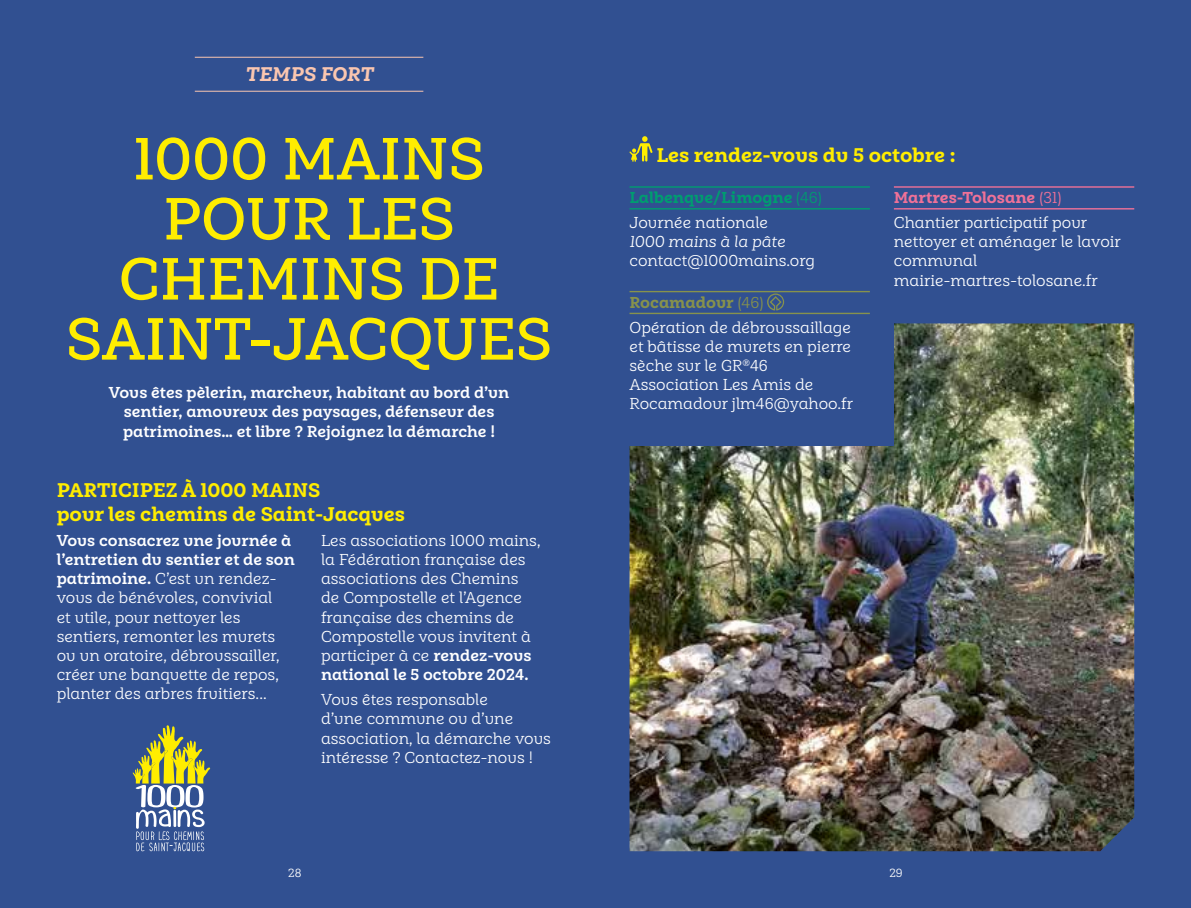
<style>
.page{position:relative;width:1191px;height:908px;background:#fff}
.page>*{position:absolute;margin:0;border:0;box-sizing:border-box;transform-origin:0 0}
.t1{font:600 60px/60px "Weekly Alt";color:#ffed00;text-align:center}
.t2{font:800 20px/24px "Weekly Alt";color:#ffed00}
.t3{font:italic 800 20px "Weekly Alt";color:#fac6b0}
.t4{font:16px/19.2px "Weekly Alt";color:#fff}
.t5{font:700 16px/19.2px "Weekly Alt";color:#fff;text-align:center}
.t6{font:800 16px/24.8px "Weekly Alt";color:#009d70}
.t7{font:italic 16px "Weekly Alt";color:#fff}
.t8{font:12px "Weekly Alt";color:#fff}
.s1{font-weight:700}
.s2{font-weight:400}
.s3{font-weight:400;color:#fff}
.s4{font-weight:800;color:#87924c}
.s5{color:#87924c}
.s6{font-weight:800;color:#f07198}
.s7{color:#f07198}
</style>
<div class="page">
<div style="left:0;top:0;width:1191px;height:907px;background:#315091"></div>
<img style="left:629px;top:323px;width:505px;height:527px">
<div style="left:595px;top:292px;width:299px;height:153px;background:#315091"></div>
<hr style="left:195px;top:57px;width:228px;height:1px;background:#fac6b0">
<hr style="left:195px;top:91px;width:228px;height:1px;background:#fac6b0">
<svg style="left:629px;top:136px;width:23px;height:26px"></svg>
<hr style="left:629px;top:186px;width:241px;height:2px;background:#009d70">
<hr style="left:629px;top:208px;width:241px;height:1px;background:#009d70">
<hr style="left:629px;top:291px;width:241px;height:1px;background:#87924c">
<hr style="left:629px;top:312px;width:241px;height:2px;background:#87924c">
<svg style="left:767px;top:293px;width:17px;height:17px"></svg>
<hr style="left:894px;top:186px;width:240px;height:2px;background:#f07198">
<hr style="left:894px;top:208px;width:240px;height:1px;background:#f07198">
<svg style="left:133px;top:725px;width:77px;height:125px"></svg>
<p class="t3" style="left:245px;top:63px;width:129px">TEMPS FORT</p>
<h1 class="t1" style="left:66px;top:130px;width:487px">1000 MAINS<br>POUR LES<br>CHEMINS DE<br>SAINT-JACQUES</h1>
<p class="t5" style="left:109px;top:383px;width:402px">Vous êtes pèlerin, marcheur, habitant au bord d’un sentier, amoureux des paysages, défenseur des patrimoines… et libre ? Rejoignez la démarche !</p>
<p class="t2" style="left:57px;top:478px;width:350px">PARTICIPEZ À 1000 MAINS<br>pour les chemins de Saint-Jacques</p>
<p class="t4" style="left:57px;top:530px;width:240px"><span class="s1">Vous consacrez une journée à l’entretien du sentier et de son patrimoine.</span> C’est un rendez&shy;vous de bénévoles, convivial<br>et utile, pour nettoyer les sentiers, remonter les murets ou un oratoire, débroussailler, créer une banquette de repos, planter des arbres fruitiers...</p>
<p class="t4" style="left:321px;top:530px;width:221px">Les associations 1000 mains, la Fédération française des associations des Chemins de Compostelle et l’Agence française des chemins de<br>Compostelle vous invitent à participer à ce <span class="s1">rendez-vous national le 5 octobre 2024.</span></p>
<p class="t4" style="left:321px;top:690px;width:231px">Vous êtes responsable<br>d’une commune ou d’une association, la démarche vous intéresse ? Contactez-nous !</p>
<p class="t2" style="left:656px;top:143px;width:300px">Les rendez-vous du 5 octobre :</p>
<p class="t6" style="left:629px;top:185px;width:194px">Lalbenque/Limogne <span class="s2">(46)<br></span><span class="s3">Journée nationale</span></p>
<p class="t7" style="left:629px;top:233px;width:157px">1000 mains à la pâte</p>
<p class="t4" style="left:629px;top:251px;width:187px">contact@1000mains.org</p>
<p class="t4" style="left:629px;top:290px;width:223px;line-height:24.8px"><span class="s4">Rocamadour</span> <span class="s5">(46)<br></span>Opération de débroussaillage</p>
<p class="t4" style="left:629px;top:337px;width:225px">et bâtisse de murets en pierre sèche sur le GR<sup>®</sup>46<br>Association Les Amis de<br>Rocamadour jlm46@yahoo.fr</p>
<p class="t4" style="left:894px;top:185px;width:195px;line-height:24.8px"><span class="s6">Martres-Tolosane</span> <span class="s7">(31)<br></span>Chantier participatif pour</p>
<p class="t4" style="left:894px;top:232px;width:228px">nettoyer et aménager le lavoir communal mairie-martres-tolosane.fr</p>
<p class="t8" style="left:288px;top:865px;width:15px">28</p>
<p class="t8" style="left:889px;top:865px;width:15px">29</p>
</div>
